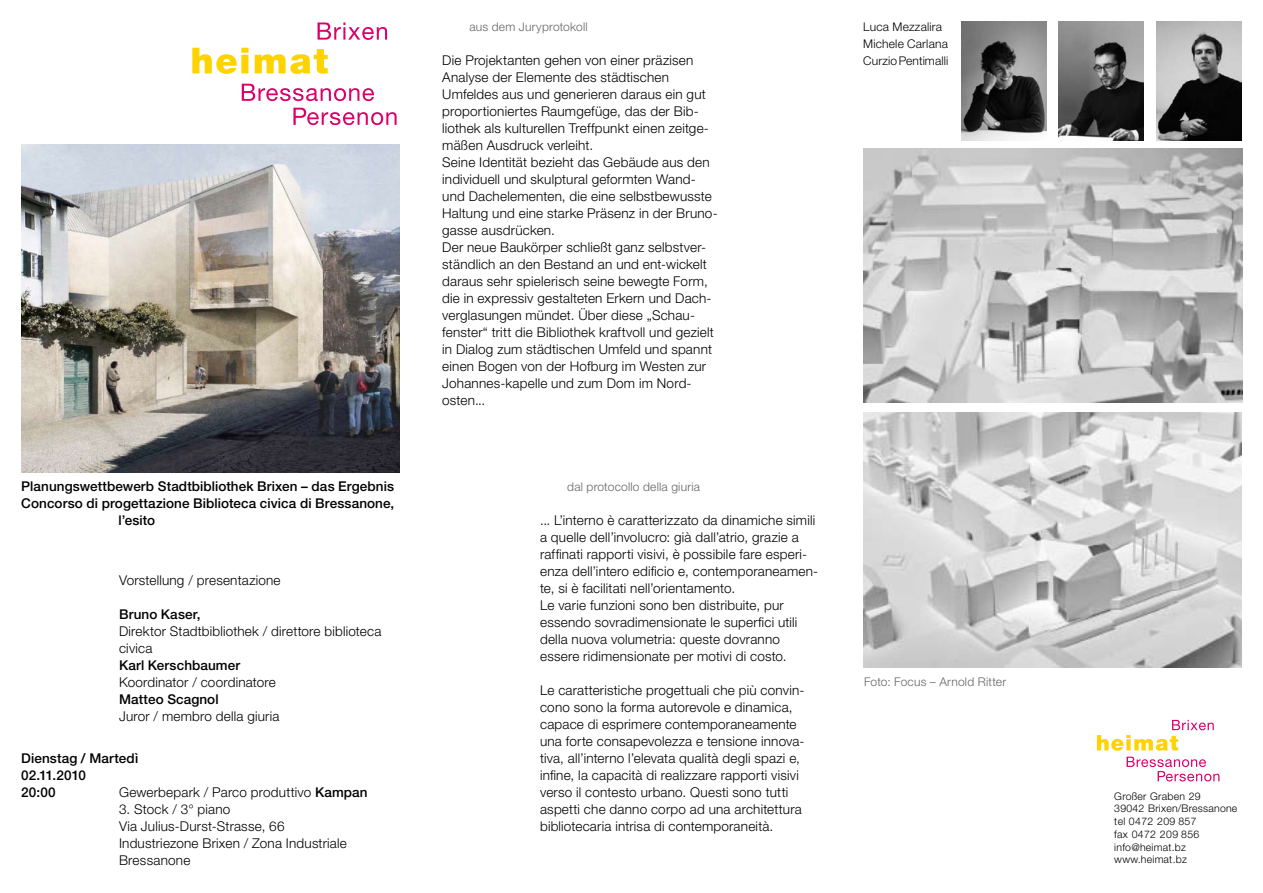
<style>
.page{position:relative;width:1263px;height:893px;background:#fff}
.page>*{position:absolute;margin:0;border:0;box-sizing:border-box;transform-origin:0 0}
.t1{font:300 13.5px/17px "Helvetica Neue LT";letter-spacing:.015em;color:#000}
.t2{font:500 13.5px/17px "Helvetica Neue LT";letter-spacing:.005em;color:#000}
.t3{font:300 12px "Helvetica Neue LT";letter-spacing:.02em;color:#646567}
.t4{font:300 12px/17px "Helvetica Neue LT";letter-spacing:.015em;color:#000}
.t5{font:300 10.5px/12.8px "Helvetica Neue LT";letter-spacing:.02em;color:#000}
.s1{font-weight:500}
</style>
<div class="page">
<svg style="left:293px;top:108px;width:103px;height:17px"></svg>
<svg style="left:242px;top:84px;width:132px;height:17px"></svg>
<svg style="left:317px;top:22px;width:70px;height:18px"></svg>
<svg style="left:192px;top:48px;width:56px;height:26px"></svg>
<svg style="left:255px;top:49px;width:73px;height:25px"></svg>
<svg style="left:1126px;top:757px;width:93px;height:24px"></svg>
<svg style="left:1097px;top:720px;width:117px;height:31px"></svg>
<img style="left:21px;top:145px;width:379px;height:327px">
<img style="left:863px;top:412px;width:379px;height:256px">
<img style="left:864px;top:149px;width:378px;height:254px">
<img style="left:1059px;top:21px;width:85px;height:119px">
<img style="left:961px;top:21px;width:85px;height:119px">
<img style="left:1157px;top:21px;width:85px;height:119px">
<p class="t2" style="left:21px;top:478px;width:374px">Planungswettbewerb Stadtbibliothek Brixen – das Ergebnis</p>
<p class="t2" style="left:21px;top:495px;width:375px">Concorso di progettazione Biblioteca civica di Bressanone,</p>
<p class="t2" style="left:119px;top:512px;width:38px">l’esito</p>
<p class="t1" style="left:119px;top:571px;width:163px">Vorstellung / presentazione</p>
<p class="t2" style="left:119px;top:605px;width:83px">Bruno Kaser,</p>
<p class="t1" style="left:119px;top:622px;width:264px">Direktor Stadtbibliothek / direttore biblioteca civica</p>
<p class="t2" style="left:119px;top:656px;width:123px">Karl Kerschbaumer</p>
<p class="t1" style="left:119px;top:673px;width:158px">Koordinator / coordinatore</p>
<p class="t2" style="left:119px;top:690px;width:101px">Matteo Scagnol</p>
<p class="t1" style="left:119px;top:707px;width:162px">Juror / membro della giuria</p>
<p class="t2" style="left:21px;top:750px;width:119px">Dienstag / Martedì<br>02.11.2010<br>20:00</p>
<p class="t1" style="left:119px;top:784px;width:250px">Gewerbepark / Parco produttivo <span class="s1">Kampan</span></p>
<p class="t1" style="left:119px;top:801px;width:229px">3. Stock / 3° piano<br>Via Julius-Durst-Strasse, 66<br>Industriezone Brixen / Zona Industriale<br>Bressanone</p>
<p class="t3" style="left:469px;top:19px;width:120px">aus dem Juryprotokoll</p>
<p class="t1" style="left:442px;top:51px;width:277px">Die Projektanten gehen von einer präzisen Analyse der Elemente des städtischen Umfeldes aus und generieren daraus ein gut proportioniertes Raumgefüge, das der Bib&shy;liothek als kulturellen Treffpunkt einen zeitge&shy;mäßen Ausdruck verleiht.<br>Seine Identität bezieht das Gebäude aus den individuell und skulptural geformten Wand&shy;und Dachelementen, die eine selbstbewusste Haltung und eine starke Präsenz in der Bruno&shy;gasse ausdrücken.<br>Der neue Baukörper schließt ganz selbstver&shy;ständlich an den Bestand an und ent-wickelt daraus sehr spielerisch seine bewegte Form, die in expressiv gestalteten Erkern und Dach&shy;verglasungen mündet. Über diese „Schau&shy;fenster“ tritt die Bibliothek kraftvoll und gezielt in Dialog zum städtischen Umfeld und spannt einen Bogen von der Hofburg im Westen zur Johannes-kapelle und zum Dom im Nord&shy;osten...</p>
<p class="t3" style="left:567px;top:479px;width:134px">dal protocollo della giuria</p>
<p class="t1" style="left:540px;top:512px;width:280px">... L’interno è caratterizzato da dinamiche simili a quelle dell’involucro: già dall’atrio, grazie a raffinati rapporti visivi, è possibile fare esperi&shy;enza dell’intero edificio e, contemporaneamen&shy;te, si è facilitati nell’orientamento.<br>Le varie funzioni sono ben distribuite, pur essendo sovradimensionate le superfici utili della nuova volumetria: queste dovranno essere ridimensionate per motivi di costo.</p>
<p class="t1" style="left:540px;top:682px;width:266px">Le caratteristiche progettuali che più convin&shy;cono sono la forma autorevole e dinamica, capace di esprimere contemporaneamente una forte consapevolezza e tensione innova&shy;tiva, all’interno l’elevata qualità degli spazi e, infine, la capacità di realizzare rapporti visivi verso il contesto urbano. Questi sono tutti aspetti che danno corpo ad una architettura bibliotecaria intrisa di contemporaneità.</p>
<p class="t4" style="left:863px;top:18px;width:87px">Luca Mezzalira<br>Michele Carlana<br>Curzio Pentimalli</p>
<p class="t3" style="left:864px;top:674px;width:144px">Foto: Focus – Arnold Ritter</p>
<p class="t5" style="left:1114px;top:789px;width:125px">Großer Graben 29<br>39042 Brixen/Bressanone tel 0472 209 857<br>fax 0472 209 856 info@heimat.bz www.heimat.bz</p>
</div>
